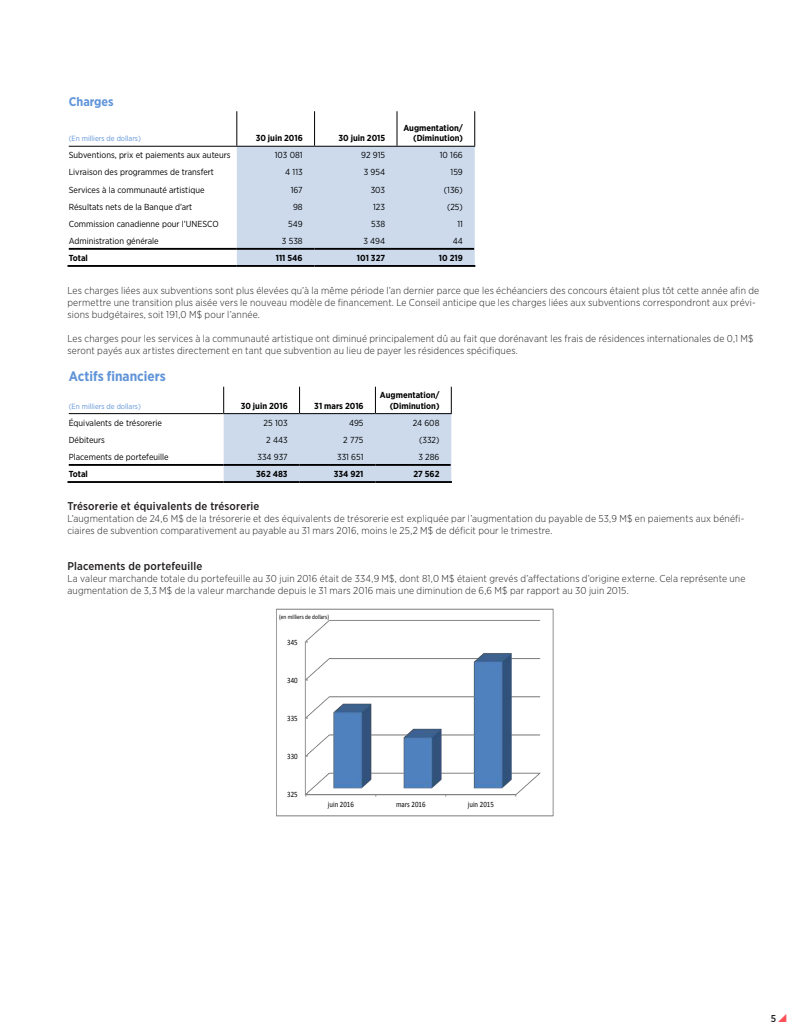
<style>
.page{position:relative;width:810px;height:1035px;background:#fff}
.page>*{position:absolute;margin:0;border:0;box-sizing:border-box;transform-origin:0 0}
.t1{font:700 13.75px "Gotham Narrow";color:#6094d8}
.t2{font:700 12.5px "Gotham Narrow";color:#6094d8}
.t3{font:500 11.25px "Gotham Narrow";letter-spacing:.01em;color:#231f20}
.t4{font:300 10px/12px "Gotham Narrow";letter-spacing:.015em;color:#231f20}
.t5{font:500 10px "Gotham Narrow";color:#231f20}
.t6{font:8.75px "Gotham Narrow";color:#000}
.t7{font:700 8.75px/10.5px "Gotham Narrow";color:#000;text-align:right}
.t8{font:8.12px "Calibri";color:#000;scale:.85 1}
.t9{font:7.5px "Gotham Narrow";color:#6094d8}
.t10{font:6.62px "Calibri";letter-spacing:-.005em;color:#000;scale:.85 1}
</style>
<div class="page">
<div style="left:237px;top:147px;width:238px;height:118px;background:#ccdaec"></div>
<hr style="left:236px;top:111px;width:1px;height:35px;background:#000">
<hr style="left:314px;top:111px;width:1px;height:35px;background:#000">
<hr style="left:397px;top:111px;width:1px;height:35px;background:#000">
<hr style="left:474px;top:111px;width:1px;height:35px;background:#000">
<hr style="left:69px;top:146px;width:168px;height:1px;background:#000">
<hr style="left:237px;top:146px;width:78px;height:1px;background:#000">
<hr style="left:315px;top:146px;width:82px;height:1px;background:#000">
<hr style="left:397px;top:146px;width:78px;height:1px;background:#000">
<hr style="left:69px;top:248px;width:168px;height:2px;background:#000">
<hr style="left:237px;top:248px;width:78px;height:2px;background:#000">
<hr style="left:315px;top:248px;width:82px;height:2px;background:#000">
<hr style="left:397px;top:248px;width:77px;height:2px;background:#000">
<hr style="left:68px;top:265px;width:169px;height:2px;background:#000">
<hr style="left:237px;top:265px;width:78px;height:2px;background:#000">
<hr style="left:315px;top:265px;width:82px;height:2px;background:#000">
<hr style="left:397px;top:265px;width:78px;height:2px;background:#000">
<svg style="left:223px;top:387px;width:229px;height:94px"></svg>
<hr style="left:69px;top:413px;width:155px;height:1px;background:#000">
<hr style="left:224px;top:413px;width:76px;height:1px;background:#000">
<hr style="left:300px;top:413px;width:75px;height:1px;background:#000">
<hr style="left:375px;top:413px;width:77px;height:1px;background:#000">
<hr style="left:69px;top:464px;width:155px;height:2px;background:#000">
<hr style="left:224px;top:464px;width:76px;height:2px;background:#000">
<hr style="left:300px;top:464px;width:75px;height:2px;background:#000">
<hr style="left:375px;top:464px;width:76px;height:2px;background:#000">
<hr style="left:68px;top:481px;width:156px;height:2px;background:#000">
<hr style="left:224px;top:481px;width:76px;height:2px;background:#000">
<hr style="left:300px;top:481px;width:75px;height:2px;background:#000">
<hr style="left:375px;top:481px;width:77px;height:2px;background:#000">
<img style="left:305px;top:620px;width:236px;height:175px">
<div style="left:276px;top:609px;width:277px;height:207px;border:1px solid #868686"></div>
<p class="t2" style="left:69px;top:93px;width:46px">Charges</p>
<p class="t9" style="left:69px;top:134px;width:74px">(En milliers de dollars)</p>
<p class="t7" style="left:256px;top:133px;width:49px">30 juin 2016</p>
<p class="t7" style="left:338px;top:133px;width:48px">30 juin 2015</p>
<p class="t7" style="left:403px;top:122px;width:61px">Augmentation/ (Diminution)</p>
<p class="t6" style="left:69px;top:150px;width:163px">Subventions, prix et paiements aux auteurs</p>
<p class="t6" style="left:275px;top:150px;width:29px">103 081</p>
<p class="t6" style="left:361px;top:150px;width:25px">92 915</p>
<p class="t6" style="left:440px;top:150px;width:25px">10 166</p>
<p class="t6" style="left:69px;top:167px;width:147px">Livraison des programmes de transfert</p>
<p class="t6" style="left:285px;top:167px;width:19px">4 113</p>
<p class="t6" style="left:364px;top:167px;width:23px">3 954</p>
<p class="t6" style="left:451px;top:167px;width:14px">159</p>
<p class="t6" style="left:69px;top:184px;width:137px">Services à la communauté artistique</p>
<p class="t6" style="left:291px;top:184px;width:13px">167</p>
<p class="t6" style="left:371px;top:184px;width:16px">303</p>
<p class="t6" style="left:444px;top:184px;width:20px">(136)</p>
<p class="t6" style="left:69px;top:201px;width:125px">Résultats nets de la Banque d’art</p>
<p class="t6" style="left:293px;top:201px;width:11px">98</p>
<p class="t6" style="left:373px;top:201px;width:13px">123</p>
<p class="t6" style="left:447px;top:201px;width:17px">(25)</p>
<p class="t6" style="left:69px;top:218px;width:152px">Commission canadienne pour l’UNESCO</p>
<p class="t6" style="left:288px;top:218px;width:16px">549</p>
<p class="t6" style="left:371px;top:218px;width:15px">538</p>
<p class="t6" style="left:457px;top:218px;width:7px">11</p>
<p class="t6" style="left:69px;top:235px;width:92px">Administration générale</p>
<p class="t6" style="left:282px;top:235px;width:22px">3 538</p>
<p class="t6" style="left:363px;top:235px;width:23px">3 494</p>
<p class="t6" style="left:453px;top:235px;width:12px">44</p>
<p class="t7" style="left:69px;top:252px;width:21px">Total</p>
<p class="t7" style="left:276px;top:253px;width:28px">111 546</p>
<p class="t7" style="left:357px;top:253px;width:30px">101 327</p>
<p class="t7" style="left:439px;top:253px;width:25px">10 219</p>
<p class="t4" style="left:68px;top:284px;width:693px">Les charges liées aux subventions sont plus élevées qu’à la même période l’an dernier parce que les échéanciers des concours étaient plus tôt cette année afin de permettre une transition plus aisée vers le nouveau modèle de financement. Le Conseil anticipe que les charges liées aux subventions correspondront aux prévi&shy;sions budgétaires, soit 191,0 M$ pour l’année.</p>
<p class="t4" style="left:68px;top:332px;width:688px">Les charges pour les services à la communauté artistique ont diminué principalement dû au fait que dorénavant les frais de résidences internationales de 0,1 M$ seront payés aux artistes directement en tant que subvention au lieu de payer les résidences spécifiques.</p>
<h1 class="t1" style="left:69px;top:367px;width:99px">Actifs financiers</h1>
<p class="t9" style="left:69px;top:401px;width:74px">(En milliers de dollars)</p>
<p class="t7" style="left:241px;top:400px;width:49px">30 juin 2016</p>
<p class="t7" style="left:314px;top:400px;width:51px">31 mars 2016</p>
<p class="t7" style="left:380px;top:390px;width:61px">Augmentation/ (Diminution)</p>
<p class="t6" style="left:69px;top:417px;width:95px">Équivalents de trésorerie</p>
<p class="t6" style="left:264px;top:417px;width:26px">25 103</p>
<p class="t6" style="left:349px;top:417px;width:16px">495</p>
<p class="t6" style="left:413px;top:417px;width:28px">24 608</p>
<p class="t6" style="left:69px;top:434px;width:38px">Débiteurs</p>
<p class="t6" style="left:266px;top:434px;width:23px">2 443</p>
<p class="t6" style="left:343px;top:434px;width:22px">2 775</p>
<p class="t6" style="left:419px;top:434px;width:22px">(332)</p>
<p class="t6" style="left:69px;top:451px;width:102px">Placements de portefeuille</p>
<p class="t6" style="left:258px;top:451px;width:32px">334 937</p>
<p class="t6" style="left:337px;top:451px;width:28px">331 651</p>
<p class="t6" style="left:418px;top:451px;width:23px">3 286</p>
<p class="t7" style="left:69px;top:469px;width:21px">Total</p>
<p class="t7" style="left:256px;top:469px;width:33px">362 483</p>
<p class="t7" style="left:334px;top:469px;width:31px">334 921</p>
<p class="t7" style="left:413px;top:469px;width:28px">27 562</p>
<p class="t3" style="left:68px;top:499px;width:193px">Trésorerie et équivalents de trésorerie</p>
<p class="t4" style="left:68px;top:512px;width:678px">L’augmentation de 24,6 M$ de la trésorerie et des équivalents de trésorerie est expliquée par l’augmentation du payable de 53,9 M$ en paiements aux bénéfi&shy;ciaires de subvention comparativement au payable au 31 mars 2016, moins le 25,2 M$ de déficit pour le trimestre.</p>
<p class="t3" style="left:68px;top:559px;width:136px">Placements de portefeuille</p>
<p class="t4" style="left:68px;top:572px;width:679px">La valeur marchande totale du portefeuille au 30 juin 2016 était de 334,9 M$, dont 81,0 M$ étaient grevés d’affectations d’origine externe. Cela représente une augmentation de 3,3 M$ de la valeur marchande depuis le 31 mars 2016 mais une diminution de 6,6 M$ par rapport au 30 juin 2015.</p>
<p class="t10" style="left:279px;top:612px;width:60px">(en milliers de dollars)</p>
<p class="t8" style="left:287px;top:637px;width:14px">345</p>
<p class="t8" style="left:287px;top:675px;width:14px">340</p>
<p class="t8" style="left:287px;top:713px;width:14px">335</p>
<p class="t8" style="left:287px;top:751px;width:14px">330</p>
<p class="t8" style="left:287px;top:789px;width:14px">325</p>
<p class="t8" style="left:328px;top:799px;width:32px">juin 2016</p>
<p class="t8" style="left:396px;top:799px;width:36px">mars 2016</p>
<p class="t8" style="left:468px;top:799px;width:32px">juin 2015</p>
<p class="t5" style="left:771px;top:1012px;width:7px">5</p>
</div>
